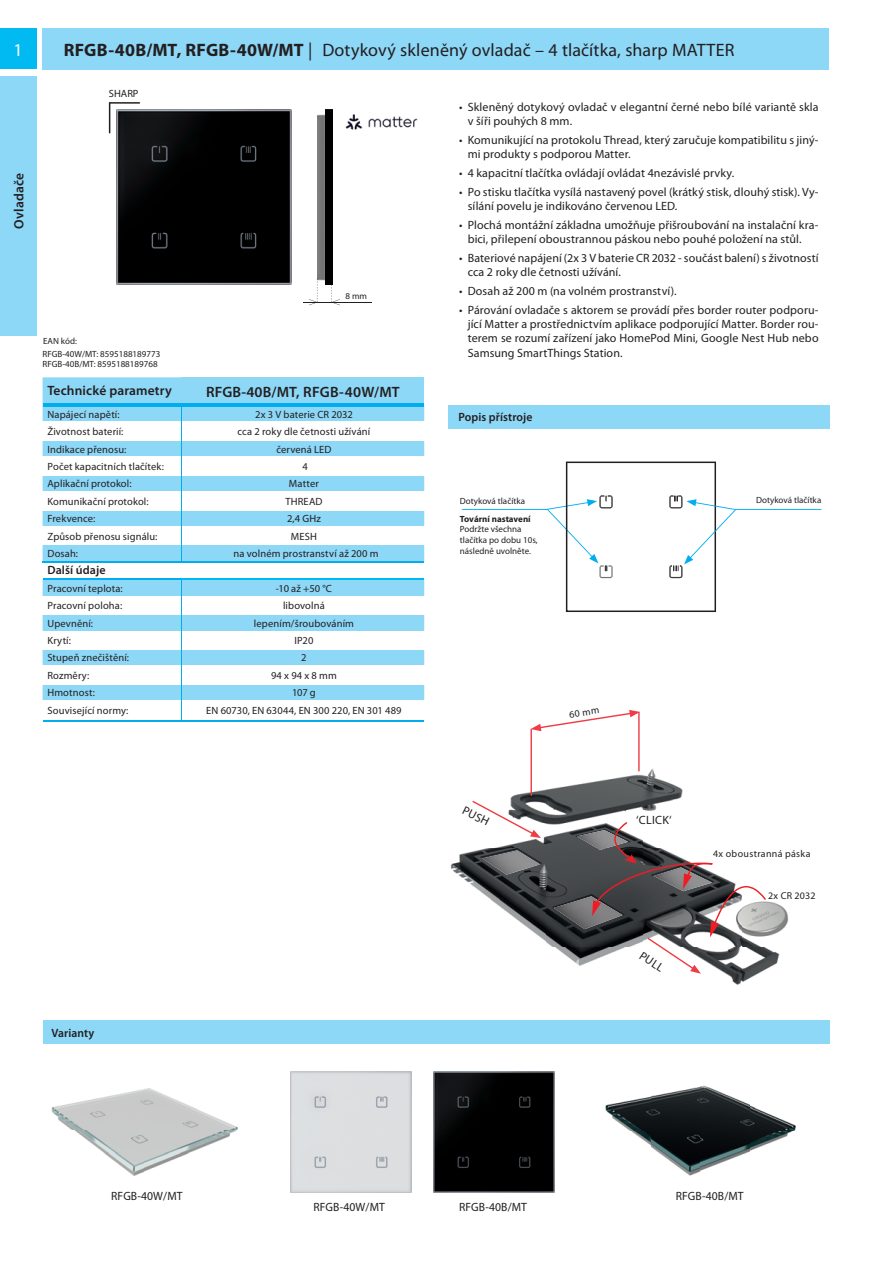
<style>
.page{position:relative;width:893px;height:1263px;background:#fff}
.page>*{position:absolute;margin:0;border:0;box-sizing:border-box;transform-origin:0 0}
.t1{font:18px "Myriad Pro";letter-spacing:.005em;color:#231f20}
.t2{font:700 18px "Myriad Pro";letter-spacing:.02em;color:#231f20}
.t3{font:18px "Myriad Pro";color:#fff}
.t4{font:600 15px "Myriad Pro";letter-spacing:.01em;color:#231f20}
.t5{font:600 13.5px "Myriad Pro";letter-spacing:.01em;color:#231f20}
.t6{font:12px/14.4px "Myriad Pro";letter-spacing:.01em;color:#231f20}
.t7{font:600 12px "Myriad Pro";letter-spacing:.01em;color:#231f20}
.t8{font:10.5px/17.4px "Myriad Pro";letter-spacing:.01em;color:#231f20;text-align:center}
.t9{font:10.05px "Myriad Pro";letter-spacing:.03em;color:#231f20}
.t10{font:9.9px "Myriad Pro";color:#231f20}
.t11{font:9px/10.8px "Myriad Pro";color:#231f20}
.t12{font:700 9px "Myriad Pro";color:#231f20}
.s1{font-weight:400}
</style>
<div class="page">
<div style="left:43px;top:28px;width:786px;height:41px;background:#8dd7f7"></div>
<div style="left:0;top:28px;width:36px;height:41px;background:#00baf1"></div>
<div style="left:0;top:76px;width:36px;height:259px;background:#8dd7f7"></div>
<div style="left:448px;top:405px;width:382px;height:24px;background:#8dd7f7"></div>
<div style="left:43px;top:1020px;width:787px;height:24px;background:#8dd7f7"></div>
<img style="left:291px;top:1071px;width:120px;height:121px">
<img style="left:434px;top:1071px;width:120px;height:121px">
<img style="left:51px;top:1088px;width:186px;height:88px">
<img style="left:605px;top:1085px;width:191px;height:91px">
<img style="left:116px;top:110px;width:175px;height:175px">
<img style="left:317px;top:110px;width:16px;height:166px">
<hr style="left:332px;top:302px;width:39px;height:1px;background:#231f20">
<svg style="left:303px;top:276px;width:37px;height:29px"></svg>
<hr style="left:109px;top:102px;width:1px;height:31px;background:#231f20">
<hr style="left:109px;top:102px;width:31px;height:2px;background:#231f20">
<img style="left:325px;top:110px;width:7px;height:174px">
<img style="left:345px;top:114px;width:73px;height:16px">
<div style="left:43px;top:377px;width:381px;height:44px;background:#8dd7f7"></div>
<div style="left:182px;top:377px;width:242px;height:28px;background:#8dd7f7"></div>
<svg style="left:43px;top:441px;width:381px;height:280px"></svg>
<hr style="left:43px;top:457px;width:138px;height:1px;background:#fff">
<hr style="left:182px;top:457px;width:242px;height:1px;background:#fff">
<hr style="left:43px;top:474px;width:138px;height:1px;background:#fff">
<hr style="left:182px;top:474px;width:242px;height:1px;background:#fff">
<hr style="left:43px;top:491px;width:138px;height:2px;background:#fff">
<hr style="left:182px;top:491px;width:242px;height:2px;background:#fff">
<hr style="left:43px;top:509px;width:138px;height:1px;background:#fff">
<hr style="left:182px;top:509px;width:242px;height:1px;background:#fff">
<hr style="left:43px;top:526px;width:138px;height:2px;background:#fff">
<hr style="left:182px;top:526px;width:242px;height:2px;background:#fff">
<hr style="left:43px;top:544px;width:138px;height:1px;background:#fff">
<hr style="left:182px;top:544px;width:242px;height:1px;background:#fff">
<hr style="left:43px;top:596px;width:138px;height:2px;background:#fff">
<hr style="left:182px;top:596px;width:242px;height:2px;background:#fff">
<hr style="left:43px;top:613px;width:138px;height:2px;background:#fff">
<hr style="left:182px;top:613px;width:242px;height:2px;background:#fff">
<hr style="left:43px;top:631px;width:138px;height:1px;background:#fff">
<hr style="left:182px;top:631px;width:242px;height:1px;background:#fff">
<hr style="left:43px;top:648px;width:138px;height:2px;background:#fff">
<hr style="left:182px;top:648px;width:242px;height:2px;background:#fff">
<hr style="left:43px;top:666px;width:138px;height:1px;background:#fff">
<hr style="left:182px;top:666px;width:242px;height:1px;background:#fff">
<hr style="left:43px;top:683px;width:138px;height:2px;background:#fff">
<hr style="left:182px;top:683px;width:242px;height:2px;background:#fff">
<hr style="left:43px;top:701px;width:138px;height:1px;background:#fff">
<hr style="left:182px;top:701px;width:242px;height:1px;background:#fff">
<hr style="left:43px;top:403px;width:139px;height:4px;background:#00aeef">
<svg style="left:181px;top:407px;width:1px;height:15px"></svg>
<hr style="left:182px;top:403px;width:242px;height:4px;background:#00aeef">
<hr style="left:181px;top:422px;width:1px;height:139px;background:#00aeef">
<hr style="left:43px;top:561px;width:381px;height:2px;background:#00aeef">
<hr style="left:43px;top:579px;width:139px;height:1px;background:#00aeef">
<svg style="left:181px;top:580px;width:1px;height:17px"></svg>
<hr style="left:182px;top:579px;width:242px;height:1px;background:#00baf1">
<hr style="left:181px;top:597px;width:1px;height:104px;background:#00aeef">
<hr style="left:43px;top:721px;width:139px;height:1px;background:#00aeef">
<svg style="left:181px;top:701px;width:1px;height:20px"></svg>
<hr style="left:182px;top:721px;width:242px;height:1px;background:#00aeef">
<svg style="left:462px;top:462px;width:359px;height:150px"></svg>
<img style="left:451px;top:768px;width:337px;height:217px">
<svg style="left:472px;top:801px;width:69px;height:37px"></svg>
<img style="left:554px;top:896px;width:38px;height:33px">
<img style="left:482px;top:850px;width:58px;height:25px">
<img style="left:577px;top:830px;width:15px;height:20px">
<svg style="left:592px;top:822px;width:174px;height:152px"></svg>
<hr style="left:530px;top:729px;width:2px;height:67px;background:#ee3d44">
<hr style="left:638px;top:712px;width:2px;height:59px;background:#ee3d44">
<svg style="left:530px;top:710px;width:110px;height:21px"></svg>
<h1 class="t3" style="left:13px;top:43px;width:11px">1</h1>
<h1 class="t2" style="left:64px;top:43px;width:250px">RFGB-40B/MT, RFGB-40W/MT <span class="s1">|</span></h1>
<p class="t5" style="left:14px;top:229px;width:57px;rotate:-90deg">Ovladače</p>
<p class="t8" style="left:109px;top:86px;width:31px">SHARP</p>
<p class="t11" style="left:43px;top:337px;width:35px">EAN kód:</p>
<p class="t11" style="left:43px;top:349px;width:119px">RFGB-40W/MT: 8595188189773<br>RFGB-40B/MT: 8595188189768</p>
<h1 class="t1" style="left:322px;top:43px;width:413px">Dotykový skleněný ovladač – 4 tlačítka, sharp MATTER</h1>
<p class="t11" style="left:345px;top:292px;width:23px">8 mm</p>
<p class="t6" style="left:468px;top:101px;width:352px;text-indent:-9px">• Skleněný dotykový ovladač v elegantní černé nebo bílé variantě skla v šíři pouhých 8 mm.</p>
<p class="t6" style="left:468px;top:134px;width:352px;text-indent:-9px">• Komunikující na protokolu Thread, který zaručuje kompatibilitu s jiný&shy;mi produkty s podporou Matter.</p>
<p class="t6" style="left:459px;top:167px;width:276px">• 4 kapacitní tlačítka ovládají ovládat 4nezávislé prvky.</p>
<p class="t6" style="left:468px;top:186px;width:352px;text-indent:-9px">• Po stisku tlačítka vysílá nastavený povel (krátký stisk, dlouhý stisk). Vy&shy;sílání povelu je indikováno červenou LED.</p>
<p class="t6" style="left:468px;top:219px;width:352px;text-indent:-9px">• Plochá montážní základna umožňuje přišroubování na instalační kra&shy;bici, přilepení oboustrannou páskou nebo pouhé položení na stůl.</p>
<p class="t6" style="left:468px;top:252px;width:352px;text-indent:-9px">• Bateriové napájení (2x 3 V baterie CR 2032 - součást balení) s životností cca 2 roky dle četnosti užívání.</p>
<p class="t6" style="left:459px;top:285px;width:219px">• Dosah až 200 m (na volném prostranství).</p>
<p class="t6" style="left:468px;top:304px;width:352px;text-align:justify;text-indent:-9px">• Párování ovladače s aktorem se provádí přes border router podporu&shy;jící Matter a prostřednictvím aplikace podporující Matter. Border rou&shy;terem se rozumí zařízení jako HomePod Mini, Google Nest Hub nebo Samsung SmartThings Station.</p>
<p class="t5" style="left:47px;top:385px;width:126px">Technické parametry</p>
<p class="t8" style="left:47px;top:407px;width:118px;text-align:left">Napájecí napětí:<br>Životnost baterií:<br>Indikace přenosu:<br>Počet kapacitních tlačítek:<br>Aplikační protokol:<br>Komunikační protokol:<br>Frekvence:<br>Způsob přenosu signálu:<br>Dosah:</p>
<p class="t7" style="left:47px;top:566px;width:60px">Další údaje</p>
<p class="t8" style="left:47px;top:581px;width:83px;text-align:left">Pracovní teplota:<br>Pracovní poloha:<br>Upevnění:<br>Krytí:<br>Stupeň znečištění:<br>Rozměry:<br>Hmotnost:<br>Související normy:</p>
<p class="t4" style="left:206px;top:386px;width:195px">RFGB-40B/MT, RFGB-40W/MT</p>
<p class="t8" style="left:234px;top:407px;width:146px">2x 3 V baterie CR 2032<br>cca 2 roky dle četnosti užívání červená LED<br>4<br>Matter<br>THREAD<br>2,4 GHz<br>MESH<br>na volném prostranství až 200 m</p>
<p class="t8" style="left:206px;top:581px;width:197px">-10 až +50 °C<br>libovolná<br>lepením/šroubováním<br>IP20<br>2<br>94 x 94 x 8 mm<br>107 g<br>EN 60730, EN 63044, EN 300 220, EN 301 489</p>
<p class="t7" style="left:51px;top:1028px;width:44px">Varianty</p>
<p class="t7" style="left:458px;top:412px;width:76px">Popis přístroje</p>
<p class="t11" style="left:460px;top:497px;width:67px">Dotyková tlačítka</p>
<p class="t12" style="left:460px;top:515px;width:72px">Tovární nastavení</p>
<p class="t11" style="left:460px;top:525px;width:79px">Podržte všechna tlačítka po dobu 10s, následně uvolněte.</p>
<p class="t11" style="left:756px;top:495px;width:67px">Dotyková tlačítka</p>
<p class="t6" style="left:466px;top:804px;width:30px;rotate:27deg">PUSH</p>
<p class="t10" style="left:569px;top:711px;width:32px;rotate:-8deg">60 mm</p>
<p class="t6" style="left:636px;top:814px;width:37px">‘CLICK‘</p>
<p class="t6" style="left:644px;top:950px;width:28px;rotate:33deg">PULL</p>
<p class="t9" style="left:713px;top:850px;width:99px">4x oboustranná páska</p>
<p class="t9" style="left:768px;top:891px;width:49px">2x CR 2032</p>
<p class="t6" style="left:111px;top:1190px;width:73px">RFGB-40W/MT</p>
<p class="t6" style="left:676px;top:1190px;width:69px">RFGB-40B/MT</p>
<p class="t6" style="left:313px;top:1201px;width:73px">RFGB-40W/MT</p>
<p class="t6" style="left:459px;top:1201px;width:69px">RFGB-40B/MT</p>
</div>
